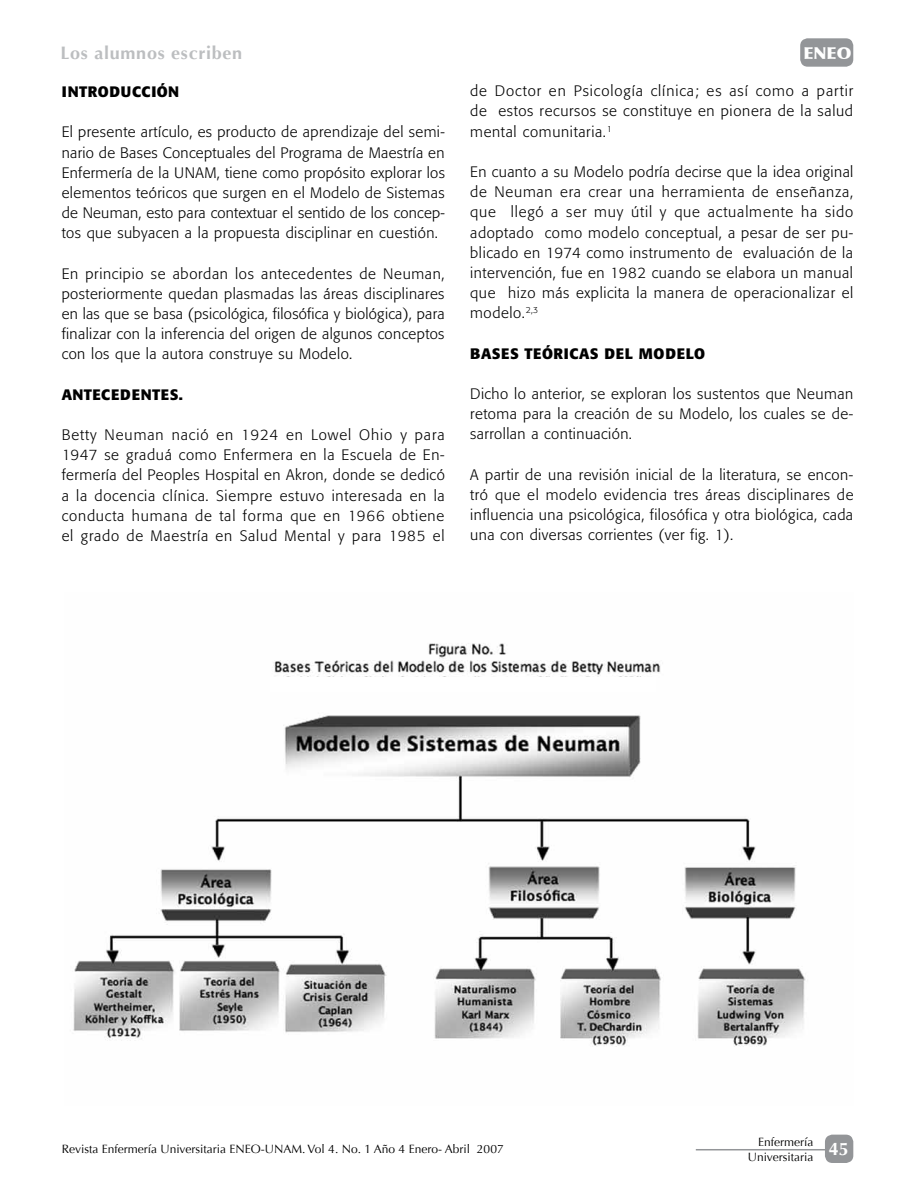
<style>
.page{position:relative;width:915px;height:1191px;background:#fff}
.page>*{position:absolute;margin:0;border:0;box-sizing:border-box;transform-origin:0 0}
.t1{font:700 18px "Optima";letter-spacing:.04em;color:#bcbec0}
.t2{font:700 18px "Optima";color:#fff}
.t3{font:900 16.5px "Optima";color:#fff}
.t4{font:300 15px/20.2px "Formata";letter-spacing:.03em;color:#000;text-align:justify}
.t5{font:700 15px "Formata";letter-spacing:.03em;color:#000}
.t6{font:700 15px "Formata";letter-spacing:.05em;color:#000}
.t7{font:12px/14.4px "Optima";color:#000;text-align:right}
</style>
<div class="page">
<div style="left:800px;top:38px;width:53px;height:29px;background:#939598;border-radius:7px"></div>
<hr style="left:695px;top:1149px;width:131px;height:1px;background:#939598">
<div style="left:824px;top:1134px;width:29px;height:29px;background:#939598;border-radius:7px"></div>
<img style="left:73px;top:643px;width:733px;height:404px">
<div style="left:270px;top:677px;width:385px;height:14px;background:#fff"></div>
<p class="t1" style="left:60px;top:43px;width:183px">Los alumnos escriben</p>
<p class="t3" style="left:803px;top:43px;width:49px">ENEO</p>
<p class="t5" style="left:62px;top:82px;width:119px">INTRODUCCIÓN</p>
<p class="t4" style="left:62px;top:122px;width:384px">El presente artículo, es producto de aprendizaje del semi&shy;nario de Bases Conceptuales del Programa de Maestría en Enfermería de la UNAM, tiene como propósito explorar los elementos teóricos que surgen en el Modelo de Sistemas de Neuman, esto para contextuar el sentido de los concep&shy;tos que subyacen a la propuesta disciplinar en cuestión.</p>
<p class="t4" style="left:62px;top:263px;width:384px">En principio se abordan los antecedentes de Neuman, posteriormente quedan plasmadas las áreas disciplinares en las que se basa (psicológica, filosófica y biológica), para finalizar con la inferencia del origen de algunos conceptos con los que la autora construye su Modelo.</p>
<p class="t6" style="left:62px;top:385px;width:123px">ANTECEDENTES.</p>
<p class="t4" style="left:62px;top:425px;width:384px">Betty Neuman nació en 1924 en Lowel Ohio y para 1947 se graduá como Enfermera en la Escuela de En&shy;fermería del Peoples Hospital en Akron, donde se dedicó a la docencia clínica. Siempre estuvo interesada en la conducta humana de tal forma que en 1966 obtiene el grado de Maestría en Salud Mental y para 1985 el</p>
<p class="t4" style="left:470px;top:81px;width:384px">de Doctor en Psicología clínica; es así como a partir de estos recursos se constituye en pionera de la salud mental comunitaria.<sup>1</sup></p>
<p class="t4" style="left:470px;top:162px;width:384px">En cuanto a su Modelo podría decirse que la idea original de Neuman era crear una herramienta de enseñanza, que llegó a ser muy útil y que actualmente ha sido adoptado como modelo conceptual, a pesar de ser pu&shy;blicado en 1974 como instrumento de evaluación de la intervención, fue en 1982 cuando se elabora un manual que hizo más explicita la manera de operacionalizar el modelo.<sup>2,3</sup></p>
<p class="t5" style="left:470px;top:344px;width:83px">BASES TEÓRICA</p>
<p class="t6" style="left:589px;top:344px;width:115px">S DEL MODELO</p>
<p class="t4" style="left:470px;top:384px;width:384px">Dicho lo anterior, se exploran los sustentos que Neuman retoma para la creación de su Modelo, los cuales se de&shy;sarrollan a continuación.</p>
<p class="t4" style="left:470px;top:464px;width:384px">A partir de una revisión inicial de la literatura, se encon&shy;tró que el modelo evidencia tres áreas disciplinares de influencia una psicológica, filosófica y otra biológica, cada una con diversas corrientes (ver fig. 1).</p>
<p class="t7" style="left:747px;top:1135px;width:67px">Enfermería<br>Universitaria</p>
<p class="t7" style="left:62px;top:1141px;width:443px">Revista Enfermería Universitaria ENEO-UNAM. Vol 4. No. 1 Año 4 Enero- Abril 2007</p>
<p class="t2" style="left:828px;top:1138px;width:22px">45</p>
</div>
